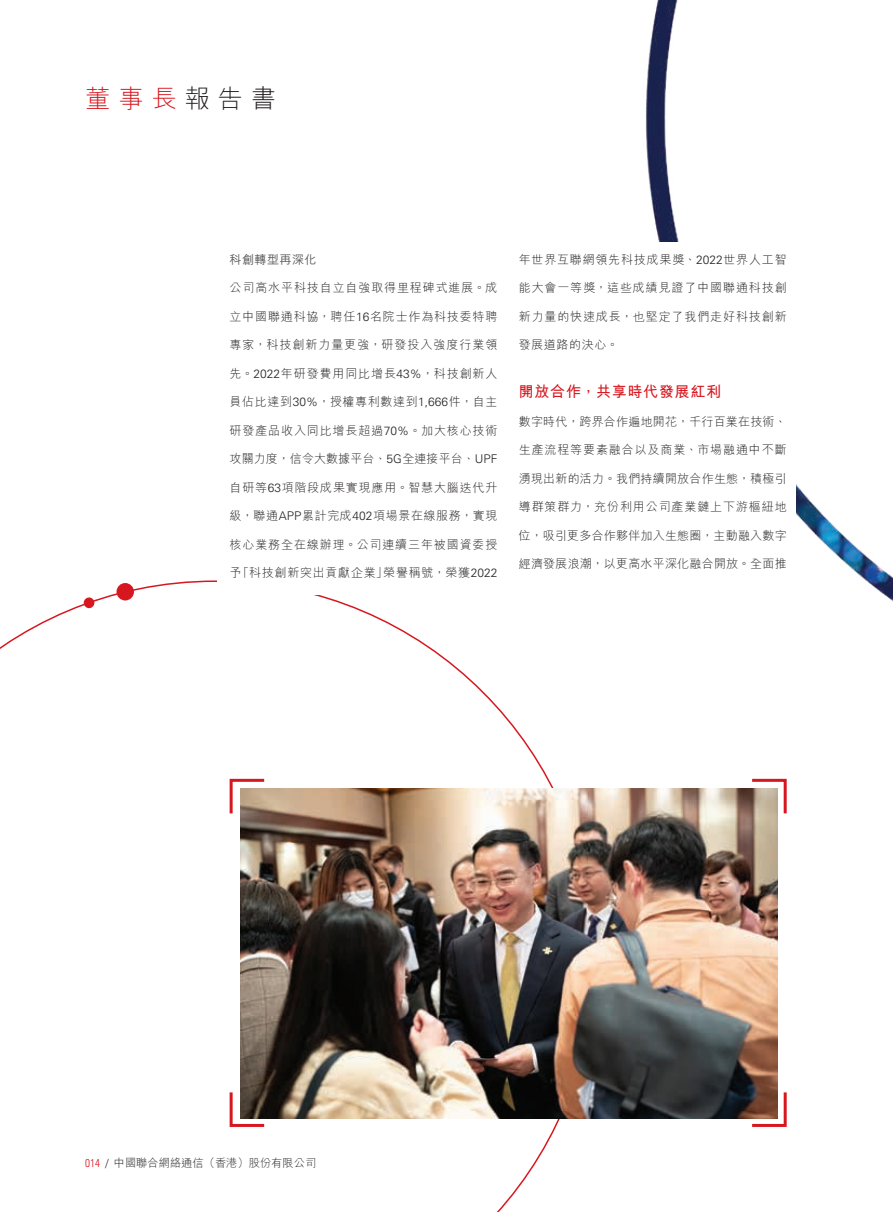
<style>
.page{position:relative;width:893px;height:1212px;background:#fff}
.page>*{position:absolute;margin:0;border:0;box-sizing:border-box;transform-origin:0 0}
.t1{font:300 25.5px "M Hei HK";letter-spacing:.3em;color:#d7171f}
.t2{font:700 15px "M Hei HK";letter-spacing:.05em;color:#d7171f}
.t3{font:300 12px "M Hei HK";letter-spacing:.07em;color:#231f20}
.t4{font:300 12px "M Hei HK";letter-spacing:.02em;color:#231f20}
.t5{font:300 12px "M Hei HK";letter-spacing:.05em;color:#231f20}
.t6{font:300 12px "M Hei HK";letter-spacing:.01em;color:#231f20}
.t7{font:500 12px "M Hei HK";letter-spacing:.04em;color:#57585a}
.t8{font:300 11.25px "M Hei HK";color:#231f20}
.s1{color:#231f20}
.s2{font-family:"Univers LT Std"}
.s3{font-family:"Univers LT Std";font-stretch:condensed;color:#d7171f}
.s4{font-family:"Univers LT Std";font-stretch:condensed}
</style>
<div class="page">
<img style="left:646px;top:0;width:247px;height:602px">
<svg style="left:0;top:580px;width:560px;height:632px"></svg>
<div style="left:217px;top:242px;width:578px;height:353px;background:#fff"></div>
<div style="left:117px;top:583px;width:17px;height:17px;background:#d7171f;border-radius:50%"></div>
<div style="left:84px;top:597px;width:10px;height:11px;background:#d7171f;border-radius:50%"></div>
<svg style="left:228px;top:777px;width:39px;height:39px"></svg>
<svg style="left:228px;top:1089px;width:39px;height:39px"></svg>
<svg style="left:752px;top:778px;width:35px;height:36px"></svg>
<svg style="left:752px;top:1092px;width:35px;height:35px"></svg>
<img style="left:241px;top:788px;width:537px;height:331px">
<h1 class="t1" style="left:85px;top:80px;width:193px">董事長<span class="s1">報告書</span></h1>
<p class="t7" style="left:230px;top:251px;width:88px">科創轉型再深化</p>
<p class="t3" style="left:230px;top:279px;width:269px">公司高水平科技自立自強取得里程碑式進展。成</p>
<p class="t3" style="left:230px;top:308px;width:269px">立中國聯通科協，聘任<span class="s2">16</span>名院士作為科技委特聘</p>
<p class="t3" style="left:230px;top:336px;width:269px">專家，科技創新力量更強，研發投入強度行業領</p>
<p class="t3" style="left:230px;top:365px;width:269px">先。<span class="s2">2022</span>年研發費用同比增長<span class="s2">43%</span>，科技創新人</p>
<p class="t5" style="left:230px;top:393px;width:269px">員佔比達到<span class="s2">30%</span>，授權專利數達到<span class="s2">1,666</span>件，自主</p>
<p class="t3" style="left:230px;top:422px;width:269px">研發產品收入同比增長超過<span class="s2">70%</span>。加大核心技術</p>
<p class="t6" style="left:230px;top:450px;width:269px">攻關力度，信令大數據平台、<span class="s2">5G</span>全連接平台、<span class="s2">UPF</span></p>
<p class="t3" style="left:230px;top:479px;width:269px">自研等<span class="s2">63</span>項階段成果實現應用。智慧大腦迭代升</p>
<p class="t5" style="left:230px;top:507px;width:269px">級，聯通<span class="s2">APP</span>累計完成<span class="s2">402</span>項場景在線服務，實現</p>
<p class="t3" style="left:230px;top:536px;width:269px">核心業務全在線辦理。公司連續三年被國資委授</p>
<p class="t3" style="left:230px;top:564px;width:269px">予「科技創新突出貢獻企業」榮譽稱號，榮獲<span class="s2">2022</span></p>
<p class="t3" style="left:519px;top:251px;width:269px">年世界互聯網領先科技成果獎、<span class="s2">2022</span>世界人工智</p>
<p class="t3" style="left:519px;top:279px;width:269px">能大會一等獎，這些成績見證了中國聯通科技創</p>
<p class="t3" style="left:519px;top:308px;width:269px">新力量的快速成長，也堅定了我們走好科技創新</p>
<p class="t5" style="left:519px;top:336px;width:101px">發展道路的決心。</p>
<p class="t2" style="left:519px;top:381px;width:204px">開放合作，共享時代發展紅利</p>
<p class="t4" style="left:519px;top:413px;width:269px">數字時代，跨界合作遍地開花，千行百業在技術、</p>
<p class="t3" style="left:519px;top:441px;width:269px">生產流程等要素融合以及商業、市場融通中不斷</p>
<p class="t4" style="left:519px;top:470px;width:269px">湧現出新的活力。我們持續開放合作生態，積極引</p>
<p class="t3" style="left:519px;top:498px;width:269px">導群策群力，充份利用公司產業鏈上下游樞紐地</p>
<p class="t4" style="left:519px;top:527px;width:269px">位，吸引更多合作夥伴加入生態圈，主動融入數字</p>
<p class="t4" style="left:519px;top:555px;width:269px">經濟發展浪潮，以更高水平深化融合開放。全面推</p>
<p class="t8" style="left:85px;top:1155px;width:233px"><span class="s3">014</span> <span class="s4">/</span> 中國聯合網絡通信（香港）股份有限公司</p>
</div>
